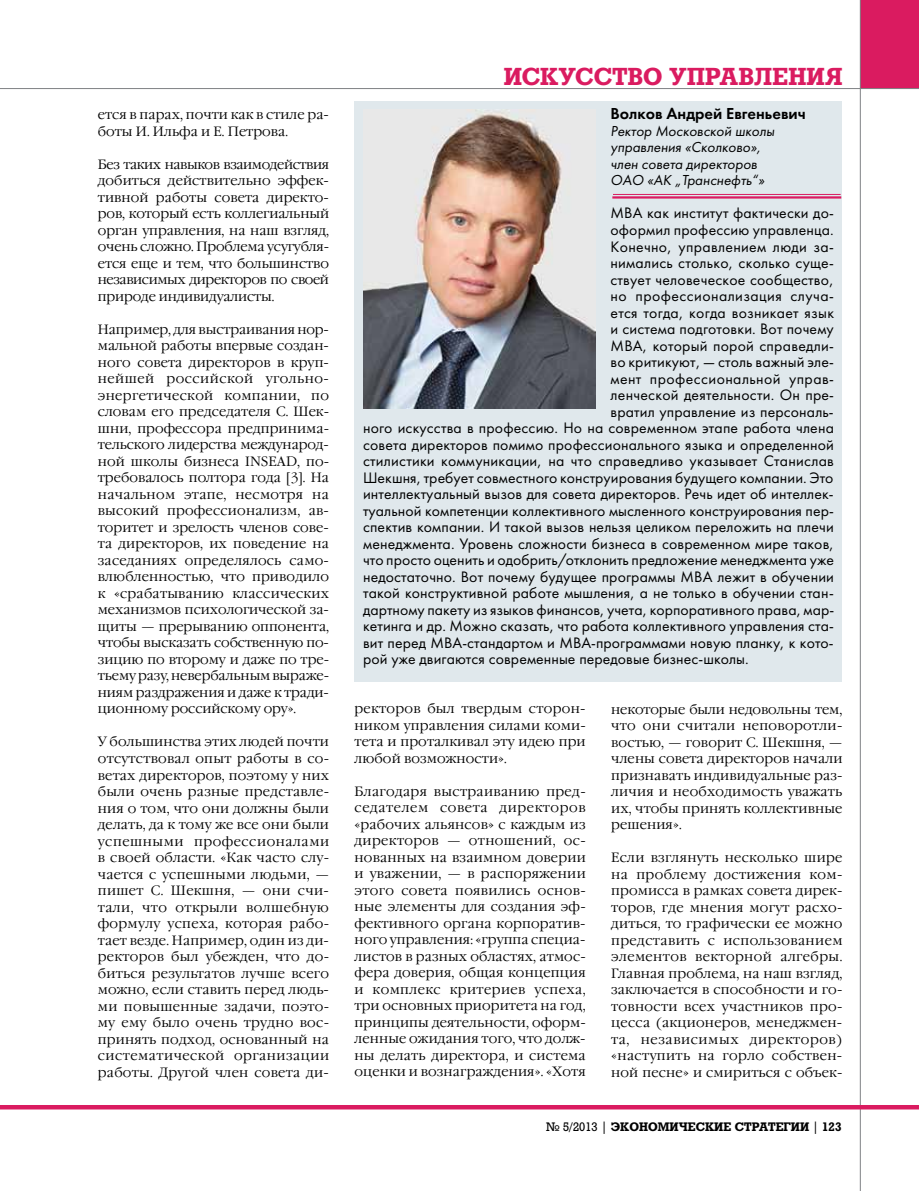
<style>
.page{position:relative;width:919px;height:1191px;background:#fff}
.page>*{position:absolute;margin:0;border:0;box-sizing:border-box;transform-origin:0 0}
.t1{font:700 24px "Rodeo";letter-spacing:.01em;color:#da1b60}
.t2{font:16.5px "Futura Demi C";color:#000}
.t3{font:15.75px "Futura Book C";letter-spacing:.01em;color:#000}
.t4{font:15.75px "Futura Book C";letter-spacing:.03em;color:#000}
.t5{font:italic 15px/16.5px "Futura Book C";color:#000}
.t6{font:300 13.5px/16.5px "Garamond C";letter-spacing:.01em;color:#000;text-align:justify}
.t7{font:700 12px "Rodeo";color:#000}
.s1{font-weight:400}
</style>
<div class="page">
<div style="left:859px;top:0;width:59px;height:89px;background:#da1b60"></div>
<hr style="left:0;top:88px;width:918px;height:1px;background:#808285">
<hr style="left:859px;top:0;width:1px;height:1191px;background:#808285">
<hr style="left:0;top:1105px;width:918px;height:4px;background:#da1b60">
<div style="left:354px;top:101px;width:488px;height:580px;background:#e0e8ec"></div>
<img style="left:363px;top:110px;width:233px;height:298px">
<hr style="left:613px;top:194px;width:227px;height:1px;background:#da1b60">
<hr style="left:613px;top:196px;width:227px;height:3px;background:#da1b60">
<p class="t6" style="left:98px;top:107px;width:233px">ется в парах, почти как в стиле ра&shy;боты И. Ильфа и Е. Петрова.</p>
<p class="t6" style="left:98px;top:156px;width:233px">Без таких навыков взаимодействия добиться действительно эффек&shy;тивной работы совета директо&shy;ров, который есть коллегиальный орган управления, на наш взгляд, очень сложно. Проблема усугубля&shy;ется еще и тем, что большинство независимых директоров по своей природе индивидуалисты.</p>
<p class="t6" style="left:98px;top:321px;width:233px">Например, для выстраивания нор&shy;мальной работы впервые создан&shy;ного совета директоров в круп&shy;нейшей российской угольно&shy;энергетической компании, по словам его председателя С. Шек&shy;шни, профессора предпринима&shy;тельского лидерства международ&shy;ной школы бизнеса INSEAD, по&shy;требовалось полтора года [3]. На начальном этапе, несмотря на высокий профессионализм, ав&shy;торитет и зрелость членов сове&shy;та директоров, их поведение на заседаниях определялось само&shy;влюбленностью, что приводило к «срабатыванию классических механизмов психологической за&shy;щиты — прерыванию оппонента, чтобы высказать собственную по&shy;зицию по второму и даже по тре&shy;тьему разу, невербальным выраже&shy;ниям раздражения и даже к тради&shy;ционному российскому ору».</p>
<p class="t6" style="left:98px;top:734px;width:233px">У большинства этих людей почти отсутствовал опыт работы в со&shy;ветах директоров, поэтому у них были очень разные представле&shy;ния о том, что они должны были делать, да к тому же все они были успешными профессионалами в своей области. «Как часто слу&shy;чается с успешными людьми, — пишет С. Шекшня, — они счи&shy;тали, что открыли волшебную формулу успеха, которая рабо&shy;тает везде. Например, один из ди&shy;ректоров был убежден, что до&shy;биться результатов лучше всего можно, если ставить перед людь&shy;ми повышенные задачи, поэто&shy;му ему было очень трудно вос&shy;принять подход, основанный на систематической организации работы. Другой член совета ди-</p>
<h1 class="t1" style="left:504px;top:62px;width:37px">Искусство</h1>
<h1 class="t1" style="left:669px;top:62px;width:53px">управ</h1>
<h1 class="t1" style="left:754px;top:62px;width:37px">лени</h1>
<h1 class="t1" style="left:825px;top:62px;width:19px">я</h1>
<p class="t2" style="left:610px;top:104px;width:197px">Волков Андрей Евгеньевич</p>
<p class="t5" style="left:610px;top:123px;width:165px">Ректор Московской школы управления «Сколково», член совета директоров<br>ОАО «АК „Транснефть“»</p>
<p class="t3" style="left:610px;top:205px;width:225px">МВА как институт фактически до-</p>
<p class="t3" style="left:610px;top:221px;width:225px">оформил профессию управленца.</p>
<p class="t3" style="left:610px;top:238px;width:225px">Конечно, управлением люди за-</p>
<p class="t3" style="left:610px;top:254px;width:225px">нимались столько, сколько суще-</p>
<p class="t3" style="left:610px;top:271px;width:225px">ствует человеческое сообщество,</p>
<p class="t4" style="left:610px;top:287px;width:225px">но профессионализация случа-</p>
<p class="t3" style="left:610px;top:304px;width:225px">ется тогда, когда возникает язык</p>
<p class="t3" style="left:610px;top:320px;width:225px">и система подготовки. Вот почему</p>
<p class="t3" style="left:610px;top:337px;width:225px">МВА, который порой справедли-</p>
<p class="t3" style="left:610px;top:353px;width:225px">во критикуют, — столь важный эле-</p>
<p class="t3" style="left:610px;top:370px;width:225px">мент профессиональной управ-</p>
<p class="t3" style="left:610px;top:386px;width:225px">ленческой деятельности. Он пре-</p>
<p class="t3" style="left:610px;top:403px;width:225px">вратил управление из персональ-</p>
<p class="t3" style="left:363px;top:419px;width:472px">ного искусства в профессию. Но на современном этапе работа члена</p>
<p class="t3" style="left:363px;top:436px;width:472px">совета директоров помимо профессионального языка и определенной</p>
<p class="t3" style="left:363px;top:452px;width:472px">стилистики коммуникации, на что справедливо указывает Станислав</p>
<p class="t3" style="left:363px;top:469px;width:472px">Шекшня, требует совместного конструирования будущего компании. Это</p>
<p class="t3" style="left:363px;top:485px;width:472px">интеллектуальный вызов для совета директоров. Речь идет об интеллек-</p>
<p class="t3" style="left:363px;top:502px;width:472px">туальной компетенции коллективного мысленного конструирования пер-</p>
<p class="t3" style="left:363px;top:518px;width:472px">спектив компании. И такой вызов нельзя целиком переложить на плечи</p>
<p class="t3" style="left:363px;top:535px;width:472px">менеджмента. Уровень сложности бизнеса в современном мире таков,</p>
<p class="t3" style="left:363px;top:551px;width:472px">что просто оценить и одобрить/отклонить предложение менеджмента уже</p>
<p class="t3" style="left:363px;top:568px;width:472px">недостаточно. Вот почему будущее программы МВА лежит в обучении</p>
<p class="t3" style="left:363px;top:584px;width:472px">такой конструктивной работе мышления, а не только в обучении стан-</p>
<p class="t3" style="left:363px;top:601px;width:472px">дартному пакету из языков финансов, учета, корпоративного права, мар-</p>
<p class="t3" style="left:363px;top:617px;width:472px">кетинга и др. Можно сказать, что работа коллективного управления ста-</p>
<p class="t3" style="left:363px;top:634px;width:472px">вит перед МВА-стандартом и МВА-программами новую планку, к кото-</p>
<p class="t3" style="left:363px;top:650px;width:387px">рой уже двигаются современные передовые бизнес-школы.</p>
<p class="t6" style="left:354px;top:701px;width:233px">ректоров был твердым сторон&shy;ником управления силами коми&shy;тета и проталкивал эту идею при любой возможности».</p>
<p class="t6" style="left:354px;top:783px;width:233px">Благодаря выстраиванию пред&shy;седателем совета директоров «рабочих альянсов» с каждым из директоров — отношений, ос&shy;нованных на взаимном доверии и уважении, — в распоряжении этого совета появились основ&shy;ные элементы для создания эф&shy;фективного органа корпоратив&shy;ного управления: «группа специа&shy;листов в разных областях, атмос&shy;фера доверия, общая концепция и комплекс критериев успеха, три основных приоритета на год, принципы деятельности, оформ&shy;ленные ожидания того, что долж&shy;ны делать директора, и система оценки и вознаграждения». «Хотя</p>
<p class="t6" style="left:611px;top:701px;width:233px">некоторые были недовольны тем, что они считали неповоротли&shy;востью, — говорит С. Шекшня, — члены совета директоров начали признавать индивидуальные раз&shy;личия и необходимость уважать их, чтобы принять коллективные решения».</p>
<p class="t6" style="left:611px;top:849px;width:233px">Если взглянуть несколько шире на проблему достижения ком&shy;промисса в рамках совета дирек&shy;торов, где мнения могут расхо&shy;диться, то графически ее можно представить с использованием элементов векторной алгебры.<br>Главная проблема, на наш взгляд, заключается в способности и го&shy;товности всех участников про&shy;цесса (акционеров, менеджмен&shy;та, независимых директоров) «наступить на горло собствен&shy;ной песне» и смириться с объек-</p>
<p class="t7" style="left:546px;top:1119px;width:297px"><span class="s1">№ 5/2013 |</span> ЭКОНОМИЧЕСКИЕ СТРАТЕГИИ <span class="s1">|</span> 123</p>
</div>
